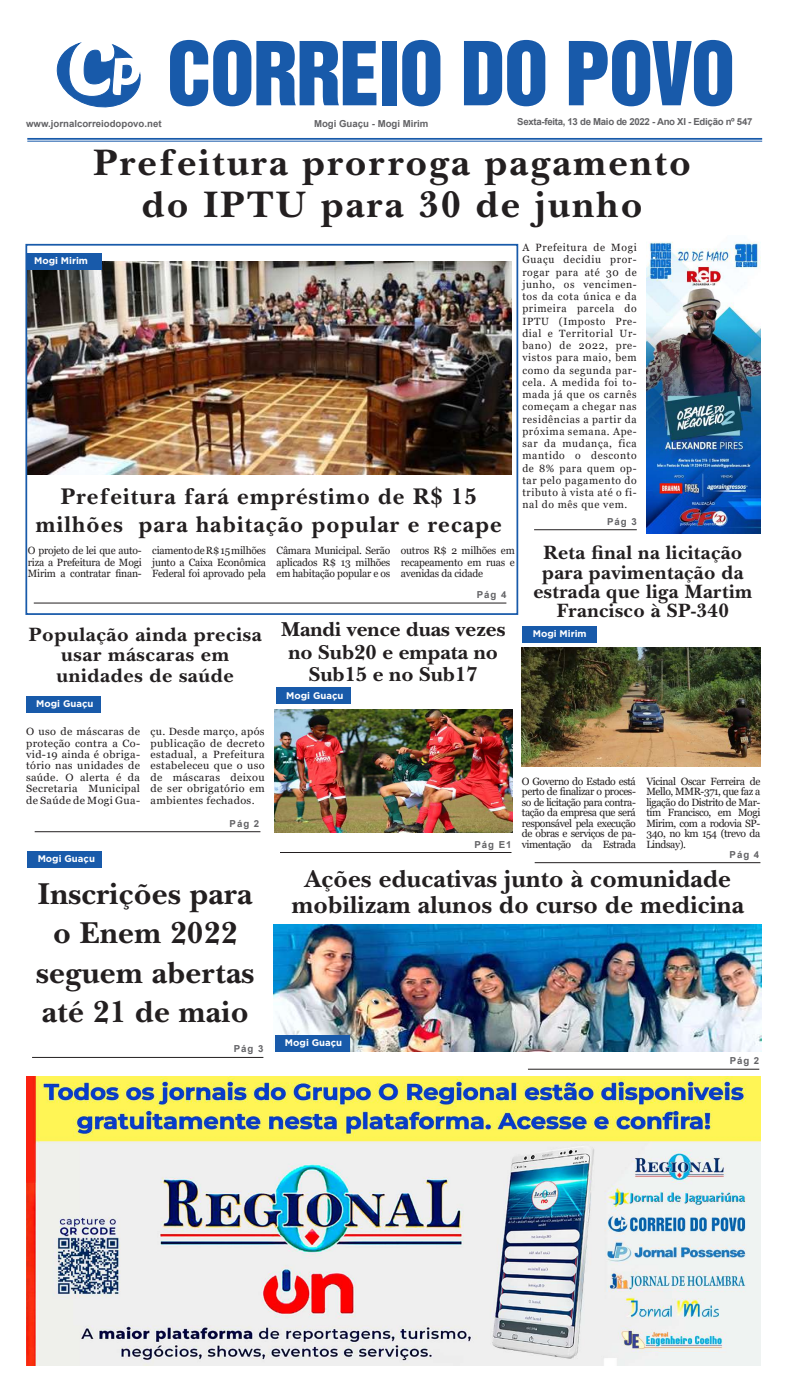
<style>
.page{position:relative;width:787px;height:1389px;background:#fff}
.page>*{position:absolute;margin:0;border:0;box-sizing:border-box;transform-origin:0 0}
.t1{font:80.5px "Helvetica Inserat LT Std";letter-spacing:-.02em;color:#185aaa}
.t2{font:700 38.5px/42px "New Baskerville Std";letter-spacing:.06em;color:#231f20;text-align:center}
.t3{font:700 31.5px/39.4px "New Baskerville Std";letter-spacing:.01em;color:#231f20;text-align:center}
.t4{font:700 25.38px/26.2px "New Baskerville Std";letter-spacing:.01em;color:#231f20;text-align:center}
.t5{font:700 23.62px/28px "New Baskerville Std";letter-spacing:.05em;color:#231f20;text-align:center}
.t6{font:700 21px/22.8px "New Baskerville Std";color:#231f20;text-align:center}
.t7{font:700 20.12px/19.2px "New Baskerville Std";letter-spacing:.02em;color:#231f20;text-align:center}
.t8{font:10.5px/12.2px "Georgia";letter-spacing:-.02em;color:#231f20;text-align:justify}
.t9{font:10.5px/11.4px "Georgia";letter-spacing:-.02em;color:#231f20;text-align:justify;scale:1.04 1}
.t10{font:700 9.62px "Arial";color:#636366}
.t11{font:700 9.62px "Gotham";color:#fff}
.t12{font:700 9.62px "Arial";letter-spacing:-.03em;color:#636366}
</style>
<div class="page">
<img style="left:273px;top:924px;width:488px;height:128px">
<img style="left:28px;top:262px;width:483px;height:213px">
<div style="left:25px;top:244px;width:493px;height:371px;border:2px solid #185aaa"></div>
<hr style="left:27px;top:138px;width:734px;height:2px;background:#185aaa">
<hr style="left:27px;top:141px;width:734px;height:1px;background:#185aaa">
<svg style="left:56px;top:42px;width:84px;height:66px"></svg>
<hr style="left:527px;top:1069px;width:232px;height:1px;background:#231f20">
<hr style="left:32px;top:1057px;width:231px;height:1px;background:#231f20">
<hr style="left:280px;top:852px;width:231px;height:1px;background:#231f20">
<hr style="left:534px;top:862px;width:226px;height:1px;background:#231f20">
<hr style="left:35px;top:831px;width:225px;height:1px;background:#231f20">
<hr style="left:534px;top:529px;width:102px;height:1px;background:#231f20">
<hr style="left:34px;top:603px;width:472px;height:1px;background:#231f20">
<div style="left:27px;top:253px;width:75px;height:16px;background:#185aaa"></div>
<div style="left:522px;top:626px;width:75px;height:17px;background:#185aaa"></div>
<div style="left:26px;top:696px;width:75px;height:17px;background:#185aaa"></div>
<div style="left:276px;top:688px;width:74px;height:16px;background:#185aaa"></div>
<div style="left:275px;top:1036px;width:74px;height:16px;background:#185aaa"></div>
<div style="left:28px;top:851px;width:74px;height:16px;background:#185aaa"></div>
<img style="left:26px;top:1076px;width:734px;height:289px">
<img style="left:646px;top:241px;width:114px;height:292px">
<img style="left:521px;top:648px;width:239px;height:119px">
<img style="left:274px;top:709px;width:238px;height:123px">
<h1 class="t1" style="left:167px;top:26px;width:570px">CORREIO DO POVO</h1>
<p class="t12" style="left:517px;top:115px;width:236px">Sexta-feita, 13 de Maio de 2022 - Ano XI - Edição nº 547</p>
<h2 class="t2" style="left:93px;top:142px;width:599px">Prefeitura prorroga pagamento do IPTU para 30 de junho</h2>
<p class="t10" style="left:314px;top:117px;width:116px">Mogi Guaçu - Mogi Mirim</p>
<p class="t10" style="left:26px;top:117px;width:137px">www.jornalcorreiodopovo.net</p>
<p class="t8" style="left:522px;top:241px;width:116px">A Prefeitura de Mogi Guaçu decidiu pror&shy;rogar para até 30 de junho, os vencimen&shy;tos da cota única e da primeira parcela do IPTU (Imposto Pre&shy;dial e Territorial Ur&shy;bano) de 2022, pre&shy;vistos para maio, bem como da segunda par&shy;cela. A medida foi to&shy;mada já que os carnês começam a chegar nas residências a partir da próxima semana. Ape&shy;sar da mudança, fica mantido o desconto de 8% para quem op&shy;tar pelo pagamento do tributo à vista até o fi&shy;nal do mês que vem.</p>
<h3 class="t7" style="left:533px;top:543px;width:220px">Reta final na licitação para pavimentação da estrada que liga Martim<br>Francisco à SP-340</h3>
<p class="t11" style="left:34px;top:254px;width:55px">Mogi Mirim</p>
<h3 class="t5" style="left:36px;top:482px;width:467px">Prefeitura fará empréstimo de R$ 15 milhões para habitação popular e recape</h3>
<p class="t10" style="left:607px;top:515px;width:31px">Pág 3</p>
<p class="t8" style="left:28px;top:545px;width:115px;line-height:11.4px">O projeto de lei que auto&shy;riza a Prefeitura de Mogi Mirim a contratar finan-</p>
<p class="t8" style="left:152px;top:545px;width:115px;line-height:11.4px">ciamento de R$ 15 milhões junto a Caixa Econômica Federal foi aprovado pela</p>
<p class="t8" style="left:276px;top:545px;width:115px;line-height:11.4px">Câmara Municipal. Serão aplicados R$ 13 milhões em habitação popular e os</p>
<p class="t8" style="left:401px;top:545px;width:115px;line-height:11.4px">outros R$ 2 milhões em recapeamento em ruas e avenidas da cidade</p>
<p class="t10" style="left:476px;top:588px;width:31px">Pág 4</p>
<h3 class="t7" style="left:29px;top:625px;width:234px;line-height:20.1px">População ainda precisa usar máscaras em unidades de saúde</h3>
<p class="t11" style="left:36px;top:697px;width:59px">Mogi Guaçu</p>
<p class="t9" style="left:26px;top:726px;width:111px">O uso de máscaras de proteção contra a Co&shy;vid-19 ainda é obriga&shy;tório nas unidades de saúde. O alerta é da Secretaria Municipal de Saúde de Mogi Gua-</p>
<p class="t9" style="left:150px;top:726px;width:111px">çu. Desde março, após publicação de decreto estadual, a Prefeitura estabeleceu que o uso de máscaras deixou de ser obrigatório em ambientes fechados.</p>
<p class="t11" style="left:38px;top:852px;width:59px">Mogi Guaçu</p>
<p class="t10" style="left:229px;top:817px;width:31px">Pág 2</p>
<h3 class="t3" style="left:36px;top:874px;width:220px">Inscrições para o Enem 2022 seguem abertas até 21 de maio</h3>
<p class="t10" style="left:234px;top:1042px;width:31px">Pág 3</p>
<h3 class="t6" style="left:281px;top:618px;width:226px">Mandi vence duas vezes no Sub20 e empata no<br>Sub15 e no Sub17</h3>
<p class="t11" style="left:286px;top:689px;width:59px">Mogi Guaçu</p>
<p class="t11" style="left:532px;top:627px;width:55px">Mogi Mirim</p>
<p class="t10" style="left:474px;top:837px;width:38px">Pág E1</p>
<p class="t8" style="left:521px;top:776px;width:115px;line-height:10.5px">O Governo do Estado está perto de finalizar o proces&shy;so de licitação para contra&shy;tação da empresa que será responsável pela execução de obras e serviços de pa&shy;vimentação da Estrada</p>
<p class="t8" style="left:646px;top:776px;width:115px;line-height:10.5px">Vicinal Oscar Ferreira de Mello, MMR-371, que faz a ligação do Distrito de Mar&shy;tim Francisco, em Mogi Mirim, com a rodovia SP-340, no km 154 (trevo da Lindsay).</p>
<p class="t10" style="left:729px;top:848px;width:31px">Pág 4</p>
<h3 class="t4" style="left:291px;top:865px;width:454px">Ações educativas junto à comunidade mobilizam alunos do curso de medicina</h3>
<p class="t11" style="left:285px;top:1037px;width:59px">Mogi Guaçu</p>
<p class="t10" style="left:729px;top:1054px;width:31px">Pág 2</p>
</div>
